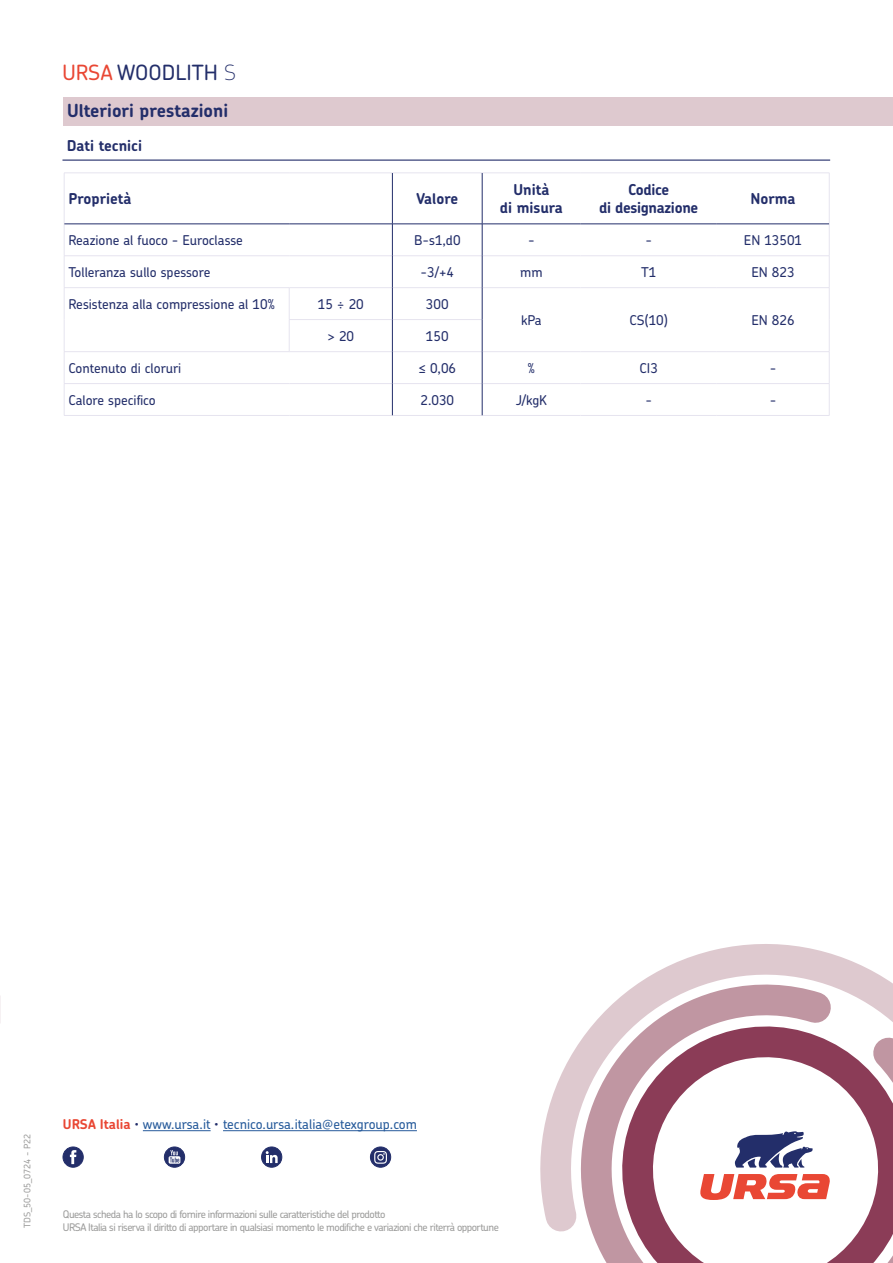
<style>
.page{position:relative;width:893px;height:1263px;background:#fff}
.page>*{position:absolute;margin:0;border:0;box-sizing:border-box;transform-origin:0 0}
.t1{font:500 21px "Chevin Pro";color:#232e6a}
.t2{font:700 18px "Chevin Pro";color:#232e6a}
.t3{font:700 15px/18px "Chevin Pro";letter-spacing:-.005em;color:#232e6a;text-align:center}
.t4{font:500 13.5px "Chevin Pro";color:#232e6a}
.t5{font:500 13.5px "Chevin Pro";letter-spacing:-.005em;color:#275b9b}
.t6{font:500 10.5px "Chevin Pro";letter-spacing:-.05em;color:#9d9d9c}
.t7{font:500 9px "Chevin Pro";color:#9d9d9c}
.s1{color:#e94734}
.s2{font-weight:100}
.s3{font-weight:700;color:#e94734}
.s4{font-family:"Nexa";font-weight:300;color:#232e6a}
</style>
<div class="page">
<div style="left:370px;top:1147px;width:21px;height:20px;background:#232e6a;border-radius:50%"></div>
<div style="left:370px;top:1147px;width:21px;height:20px;border:1px solid #232e6a;border-radius:50%"></div>
<div style="left:164px;top:1147px;width:21px;height:20px;background:#232e6a;border-radius:50%"></div>
<div style="left:164px;top:1147px;width:21px;height:20px;border:1px solid #232e6a;border-radius:50%"></div>
<hr style="left:143px;top:1130px;width:68px;height:1px;background:#275b9b">
<hr style="left:223px;top:1130px;width:194px;height:1px;background:#275b9b">
<div style="left:63px;top:1147px;width:20px;height:20px;background:#232e6a;border-radius:50%"></div>
<div style="left:63px;top:1147px;width:20px;height:20px;border:1px solid #232e6a;border-radius:50%"></div>
<svg style="left:70px;top:1150px;width:6px;height:14px"></svg>
<svg style="left:169px;top:1150px;width:11px;height:14px"></svg>
<svg style="left:374px;top:1151px;width:13px;height:13px"></svg>
<div style="left:262px;top:1147px;width:20px;height:20px;background:#232e6a;border-radius:50%"></div>
<div style="left:261px;top:1147px;width:21px;height:20px;border:1px solid #232e6a;border-radius:50%"></div>
<svg style="left:266px;top:1151px;width:12px;height:12px"></svg>
<svg style="left:540px;top:944px;width:308px;height:259px"></svg>
<svg style="left:543px;top:960px;width:350px;height:272px"></svg>
<svg style="left:588px;top:1008px;width:305px;height:255px"></svg>
<div style="left:63px;top:97px;width:829px;height:29px;background:#dec9cf"></div>
<hr style="left:64px;top:255px;width:225px;height:1px;background:#e6e4ef">
<hr style="left:289px;top:255px;width:103px;height:1px;background:#e6e4ef">
<hr style="left:393px;top:255px;width:89px;height:1px;background:#e6e4ef">
<hr style="left:482px;top:255px;width:99px;height:1px;background:#e6e4ef">
<hr style="left:581px;top:255px;width:136px;height:1px;background:#e6e4ef">
<hr style="left:717px;top:255px;width:112px;height:1px;background:#e6e4ef">
<hr style="left:64px;top:287px;width:225px;height:1px;background:#e6e4ef">
<hr style="left:289px;top:287px;width:103px;height:1px;background:#e6e4ef">
<hr style="left:393px;top:287px;width:89px;height:1px;background:#e6e4ef">
<hr style="left:482px;top:287px;width:99px;height:1px;background:#e6e4ef">
<hr style="left:717px;top:287px;width:112px;height:1px;background:#e6e4ef">
<hr style="left:289px;top:319px;width:103px;height:1px;background:#e6e4ef">
<hr style="left:393px;top:319px;width:89px;height:1px;background:#e6e4ef">
<hr style="left:64px;top:351px;width:225px;height:1px;background:#e6e4ef">
<hr style="left:289px;top:351px;width:103px;height:1px;background:#e6e4ef">
<hr style="left:393px;top:351px;width:89px;height:1px;background:#e6e4ef">
<hr style="left:482px;top:351px;width:99px;height:1px;background:#e6e4ef">
<hr style="left:717px;top:351px;width:112px;height:1px;background:#e6e4ef">
<hr style="left:64px;top:383px;width:225px;height:1px;background:#e6e4ef">
<hr style="left:289px;top:383px;width:103px;height:1px;background:#e6e4ef">
<hr style="left:393px;top:383px;width:89px;height:1px;background:#e6e4ef">
<hr style="left:482px;top:383px;width:99px;height:1px;background:#e6e4ef">
<hr style="left:717px;top:383px;width:112px;height:1px;background:#e6e4ef">
<hr style="left:64px;top:173px;width:225px;height:1px;background:#e6e4ef">
<hr style="left:64px;top:173px;width:1px;height:51px;background:#e6e4ef">
<hr style="left:289px;top:173px;width:103px;height:1px;background:#e6e4ef">
<hr style="left:392px;top:173px;width:90px;height:1px;background:#e6e4ef">
<hr style="left:482px;top:173px;width:99px;height:1px;background:#e6e4ef">
<hr style="left:581px;top:173px;width:136px;height:1px;background:#e6e4ef">
<hr style="left:717px;top:173px;width:112px;height:1px;background:#e6e4ef">
<hr style="left:829px;top:173px;width:1px;height:51px;background:#e6e4ef">
<hr style="left:64px;top:224px;width:1px;height:32px;background:#e6e4ef">
<hr style="left:829px;top:224px;width:1px;height:32px;background:#e6e4ef">
<hr style="left:64px;top:256px;width:1px;height:31px;background:#e6e4ef">
<hr style="left:829px;top:256px;width:1px;height:31px;background:#e6e4ef">
<hr style="left:64px;top:288px;width:1px;height:32px;background:#e6e4ef">
<hr style="left:829px;top:288px;width:1px;height:32px;background:#e6e4ef">
<hr style="left:64px;top:320px;width:1px;height:31px;background:#e6e4ef">
<hr style="left:829px;top:320px;width:1px;height:31px;background:#e6e4ef">
<hr style="left:64px;top:352px;width:1px;height:31px;background:#e6e4ef">
<hr style="left:829px;top:352px;width:1px;height:31px;background:#e6e4ef">
<hr style="left:64px;top:384px;width:1px;height:31px;background:#e6e4ef">
<hr style="left:829px;top:384px;width:1px;height:31px;background:#e6e4ef">
<hr style="left:64px;top:415px;width:225px;height:1px;background:#e6e4ef">
<hr style="left:289px;top:415px;width:103px;height:1px;background:#e6e4ef">
<hr style="left:392px;top:415px;width:90px;height:1px;background:#e6e4ef">
<hr style="left:482px;top:415px;width:99px;height:1px;background:#e6e4ef">
<hr style="left:717px;top:415px;width:112px;height:1px;background:#e6e4ef">
<hr style="left:64px;top:224px;width:225px;height:1px;background:#232e6a">
<hr style="left:289px;top:224px;width:103px;height:1px;background:#232e6a">
<hr style="left:392px;top:224px;width:90px;height:1px;background:#232e6a">
<hr style="left:482px;top:224px;width:99px;height:1px;background:#232e6a">
<hr style="left:581px;top:224px;width:136px;height:1px;background:#232e6a">
<hr style="left:717px;top:224px;width:112px;height:1px;background:#232e6a">
<hr style="left:392px;top:173px;width:1px;height:51px;background:#232e6a">
<hr style="left:482px;top:173px;width:1px;height:51px;background:#232e6a">
<hr style="left:392px;top:224px;width:1px;height:32px;background:#232e6a">
<hr style="left:482px;top:224px;width:1px;height:32px;background:#232e6a">
<hr style="left:392px;top:256px;width:1px;height:32px;background:#232e6a">
<hr style="left:482px;top:256px;width:1px;height:32px;background:#232e6a">
<hr style="left:392px;top:288px;width:1px;height:32px;background:#232e6a">
<hr style="left:482px;top:288px;width:1px;height:32px;background:#232e6a">
<hr style="left:392px;top:320px;width:1px;height:32px;background:#232e6a">
<hr style="left:482px;top:320px;width:1px;height:32px;background:#232e6a">
<hr style="left:392px;top:352px;width:1px;height:32px;background:#232e6a">
<hr style="left:482px;top:352px;width:1px;height:32px;background:#232e6a">
<hr style="left:392px;top:384px;width:1px;height:31px;background:#232e6a">
<hr style="left:482px;top:384px;width:1px;height:31px;background:#232e6a">
<hr style="left:581px;top:287px;width:136px;height:1px;background:#e6e4ef">
<hr style="left:581px;top:351px;width:136px;height:1px;background:#e6e4ef">
<hr style="left:581px;top:383px;width:136px;height:1px;background:#e6e4ef">
<hr style="left:581px;top:415px;width:136px;height:1px;background:#e6e4ef">
<hr style="left:289px;top:288px;width:1px;height:31px;background:#e6e4ef">
<hr style="left:289px;top:320px;width:1px;height:31px;background:#e6e4ef">
<hr style="left:62px;top:160px;width:768px;height:1px;background:#232e6a">
<h1 class="t1" style="left:62px;top:58px;width:175px"><span class="s1">URSA</span> WOODLITH <span class="s2">S</span></h1>
<h2 class="t2" style="left:67px;top:98px;width:163px">Ulteriori prestazioni</h2>
<p class="t3" style="left:67px;top:136px;width:77px">Dati tecnici</p>
<p class="t3" style="left:68px;top:189px;width:65px">Proprietà</p>
<p class="t3" style="left:416px;top:189px;width:43px">Valore</p>
<p class="t3" style="left:500px;top:180px;width:65px">Unità<br>di misura</p>
<p class="t3" style="left:599px;top:180px;width:101px">Codice<br>di designazione</p>
<p class="t3" style="left:750px;top:189px;width:47px">Norma</p>
<p class="t4" style="left:68px;top:231px;width:176px">Reazione al fuoco - Euroclasse</p>
<p class="t4" style="left:414px;top:231px;width:48px">B-s1,d0</p>
<p class="t4" style="left:528px;top:231px;width:8px">-</p>
<p class="t4" style="left:645px;top:231px;width:8px">-</p>
<p class="t4" style="left:744px;top:231px;width:60px">EN 13501</p>
<p class="t4" style="left:68px;top:263px;width:143px">Tolleranza sullo spessore</p>
<p class="t4" style="left:420px;top:263px;width:35px">-3/+4</p>
<p class="t4" style="left:520px;top:263px;width:24px">mm</p>
<p class="t4" style="left:641px;top:263px;width:17px">T1</p>
<p class="t4" style="left:751px;top:263px;width:45px">EN 823</p>
<p class="t4" style="left:68px;top:295px;width:208px">Resistenza alla compressione al 10%</p>
<p class="t4" style="left:318px;top:295px;width:48px">15 ÷ 20</p>
<p class="t4" style="left:426px;top:295px;width:24px">300</p>
<p class="t4" style="left:521px;top:311px;width:22px">kPa</p>
<p class="t4" style="left:629px;top:311px;width:40px">CS(10)</p>
<p class="t4" style="left:751px;top:311px;width:45px">EN 826</p>
<p class="t4" style="left:327px;top:327px;width:28px">&gt; 20</p>
<p class="t4" style="left:426px;top:327px;width:24px">150</p>
<p class="t4" style="left:68px;top:359px;width:114px">Contenuto di cloruri</p>
<p class="t4" style="left:418px;top:359px;width:39px">≤ 0,06</p>
<p class="t4" style="left:527px;top:359px;width:9px">%</p>
<p class="t4" style="left:639px;top:359px;width:20px">CI3</p>
<p class="t4" style="left:770px;top:359px;width:8px">-</p>
<p class="t4" style="left:68px;top:391px;width:89px">Calore specifico</p>
<p class="t4" style="left:420px;top:391px;width:35px">2.030</p>
<p class="t4" style="left:516px;top:391px;width:32px">J/kgK</p>
<p class="t4" style="left:645px;top:391px;width:8px">-</p>
<p class="t4" style="left:770px;top:391px;width:8px">-</p>
<p class="t7" style="left:21px;top:1228px;width:96px;rotate:-90deg">TDS_50-05_0724 - P22</p>
<p class="t5" style="left:63px;top:1115px;width:355px"><span class="s3">URSA Italia</span> <span class="s4">•</span> www.ursa.it <span class="s4">•</span> tecnico.ursa.italia@etexgroup.com</p>
<p class="t6" style="left:63px;top:1207px;width:324px">Questa scheda ha lo scopo di fornire informazioni sulle caratteristiche del prodotto</p>
<p class="t6" style="left:63px;top:1220px;width:437px">URSA Italia si riserva il diritto di apportare in qualsiasi momento le modifiche e variazioni che riterrà opportune</p>
</div>
